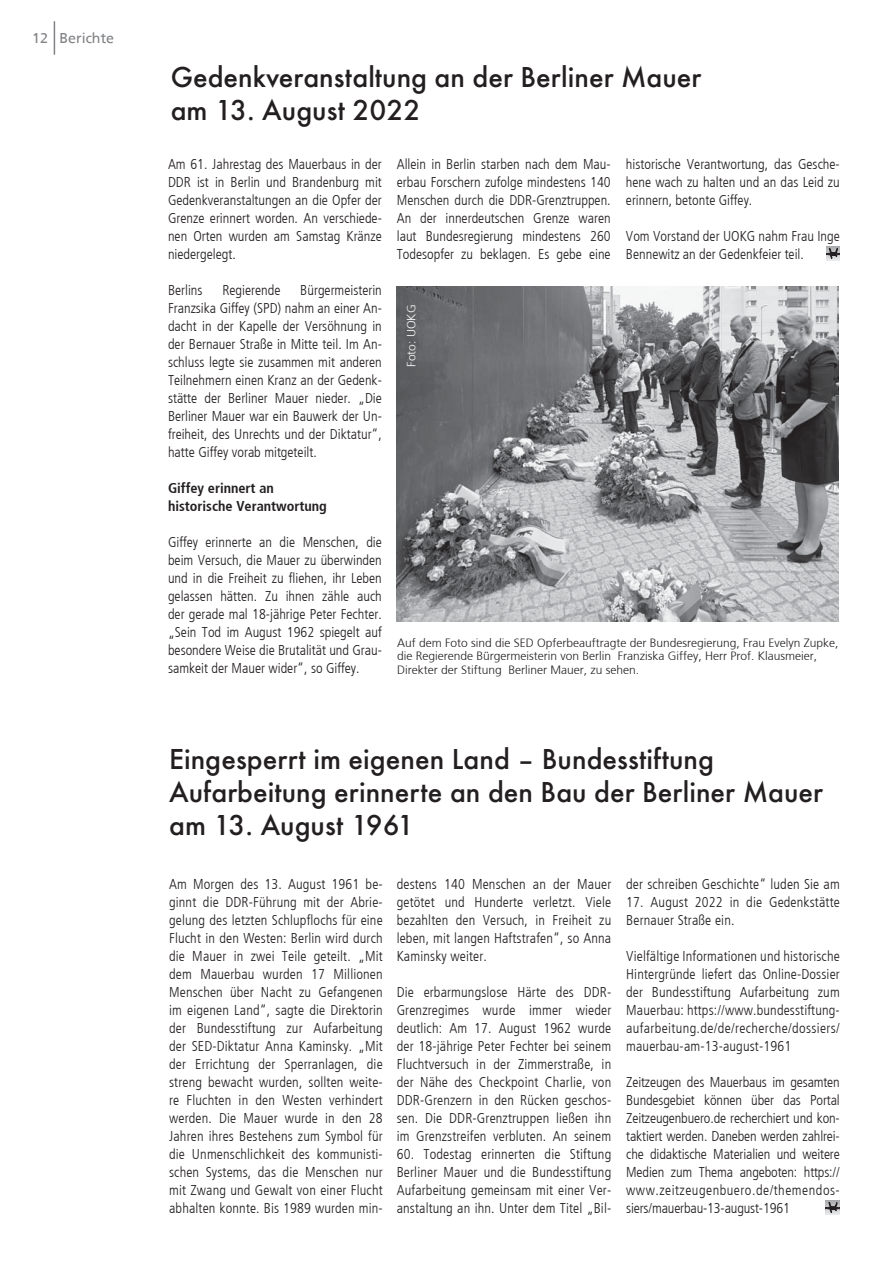
<style>
.page{position:relative;width:893px;height:1263px;background:#fff}
.page>*{position:absolute;margin:0;border:0;box-sizing:border-box;transform-origin:0 0}
.t1{font:500 30px/33px "Futura T";color:#231f20}
.t2{font:300 condensed 14.25px/18px "Frutiger";letter-spacing:.01em;color:#231f20;text-align:justify}
.t3{font:700 condensed 14.25px/18px "Frutiger";color:#231f20}
.t4{font:14.25px "Frutiger";color:#808285}
.t5{font:300 12px/13.5px "Frutiger";color:#231f20}
.t6{font:300 12px "Frutiger";color:#fff}
</style>
<div class="page">
<hr style="left:54px;top:21px;width:1px;height:34px;background:#808285">
<svg style="left:826px;top:1200px;width:13px;height:14px"></svg>
<img style="left:397px;top:286px;width:442px;height:335px">
<svg style="left:826px;top:246px;width:14px;height:14px"></svg>
<p class="t4" style="left:32px;top:30px;width:83px">12 Berichte</p>
<h1 class="t1" style="left:171px;top:62px;width:532px">Gedenkveranstaltung an der Berliner Mauer am 13. August 2022</h1>
<p class="t2" style="left:397px;top:155px;width:215px">Allein in Berlin starben nach dem Mau&shy;erbau Forschern zufolge mindestens 140<br>Menschen durch die DDR-Grenztruppen.<br>An der innerdeutschen Grenze waren laut Bundesregierung mindestens 260<br>Todesopfer zu beklagen. Es gebe eine</p>
<p class="t2" style="left:168px;top:155px;width:215px">Am 61. Jahrestag des Mauerbaus in der DDR ist in Berlin und Brandenburg mit Gedenkveranstaltungen an die Opfer der Grenze erinnert worden. An verschiede&shy;nen Orten wurden am Samstag Kränze niedergelegt.</p>
<p class="t2" style="left:168px;top:281px;width:36px">Berlins</p>
<p class="t2" style="left:222px;top:281px;width:60px">Regierende</p>
<p class="t2" style="left:626px;top:155px;width:215px">historische Verantwortung, das Gesche&shy;hene wach zu halten und an das Leid zu erinnern, betonte Giffey.</p>
<p class="t2" style="left:626px;top:227px;width:215px">Vom Vorstand der UOKG nahm Frau Inge<br>Bennewitz an der Gedenkfeier teil.</p>
<p class="t2" style="left:168px;top:281px;width:215px;text-indent:132px">Bürgermeisterin Franzsika Giffey (SPD) nahm an einer An&shy;dacht in der Kapelle der Versöhnung in der Bernauer Straße in Mitte teil. Im An&shy;schluss legte sie zusammen mit anderen Teilnehmern einen Kranz an der Gedenk&shy;stätte der Berliner Mauer nieder. „Die Berliner Mauer war ein Bauwerk der Un&shy;freiheit, des Unrechts und der Diktatur“, hatte Giffey vorab mitgeteilt.</p>
<p class="t3" style="left:168px;top:479px;width:160px">Giffey erinnert an historische Verantwortung</p>
<p class="t2" style="left:168px;top:533px;width:215px">Giffey erinnerte an die Menschen, die beim Versuch, die Mauer zu überwinden und in die Freiheit zu fliehen, ihr Leben gelassen hätten. Zu ihnen zähle auch der gerade mal 18-jährige Peter Fechter. „Sein Tod im August 1962 spiegelt auf besondere Weise die Brutalität und Grau&shy;samkeit der Mauer wider“, so Giffey.</p>
<p class="t6" style="left:405px;top:367px;width:64px;rotate:-90deg">Foto: UOKG</p>
<p class="t5" style="left:397px;top:636px;width:443px">Auf dem Foto sind die SED Opferbeauftragte der Bundesregierung, Frau Evelyn Zupke, die Regierende Bürgermeisterin von Berlin Franziska Giffey, Herr Prof. Klausmeier,<br>Direkter der Stiftung Berliner Mauer, zu sehen.</p>
<h1 class="t1" style="left:169px;top:744px;width:656px">Eingesperrt im eigenen Land – Bundesstiftung<br>Aufarbeitung erinnerte an den Bau der Berliner Mauer am 13. August 1961</h1>
<p class="t2" style="left:169px;top:875px;width:215px">Am Morgen des 13. August 1961 be&shy;ginnt die DDR-Führung mit der Abrie&shy;gelung des letzten Schlupflochs für eine Flucht in den Westen: Berlin wird durch die Mauer in zwei Teile geteilt. „Mit dem Mauerbau wurden 17 Millionen Menschen über Nacht zu Gefangenen im eigenen Land“, sagte die Direktorin der Bundesstiftung zur Aufarbeitung der SED-Diktatur Anna Kaminsky. „Mit der Errichtung der Sperranlagen, die streng bewacht wurden, sollten weite&shy;re Fluchten in den Westen verhindert werden. Die Mauer wurde in den 28<br>Jahren ihres Bestehens zum Symbol für die Unmenschlichkeit des kommunisti&shy;schen Systems, das die Menschen nur mit Zwang und Gewalt von einer Flucht abhalten konnte. Bis 1989 wurden min-</p>
<p class="t2" style="left:397px;top:875px;width:216px">destens 140 Menschen an der Mauer getötet und Hunderte verletzt. Viele bezahlten den Versuch, in Freiheit zu leben, mit langen Haftstrafen“, so Anna Kaminsky weiter.</p>
<p class="t2" style="left:626px;top:875px;width:215px">der schreiben Geschichte“ luden Sie am</p>
<p class="t2" style="left:626px;top:893px;width:215px">17. August 2022 in die Gedenkstätte<br>Bernauer Straße ein.</p>
<p class="t2" style="left:626px;top:947px;width:215px">Vielfältige Informationen und historische Hintergründe liefert das Online-Dossier der Bundesstiftung Aufarbeitung zum Mauerbau: https://www.bundesstiftung&shy;aufarbeitung.de/de/recherche/dossiers/ mauerbau-am-13-august-1961</p>
<p class="t2" style="left:626px;top:1073px;width:215px">Zeitzeugen des Mauerbaus im gesamten Bundesgebiet können über das Portal Zeitzeugenbuero.de recherchiert und kon&shy;taktiert werden. Daneben werden zahlrei&shy;che didaktische Materialien und weitere Me dien zum Thema angeboten: https:// www.zeitzeugenbuero.de/themendos&shy;siers/mauer bau-13-august-1961</p>
<p class="t2" style="left:397px;top:983px;width:216px">Die erbarmungslose Härte des DDR-Grenzregimes wurde immer wieder deutlich: Am 17. August 1962 wurde der 18-jährige Peter Fechter bei seinem Fluchtversuch in der Zimmerstraße, in der Nähe des Checkpoint Charlie, von DDR-Grenzern in den Rücken geschos&shy;sen. Die DDR-Grenztruppen ließen ihn im Grenzstreifen verbluten. An seinem</p>
<p class="t2" style="left:397px;top:1145px;width:216px">60. Todestag erinnerten die Stiftung Berliner Mauer und die Bundesstiftung Aufarbeitung gemeinsam mit einer Ver&shy;anstaltung an ihn. Unter dem Titel „Bil-</p>
</div>
